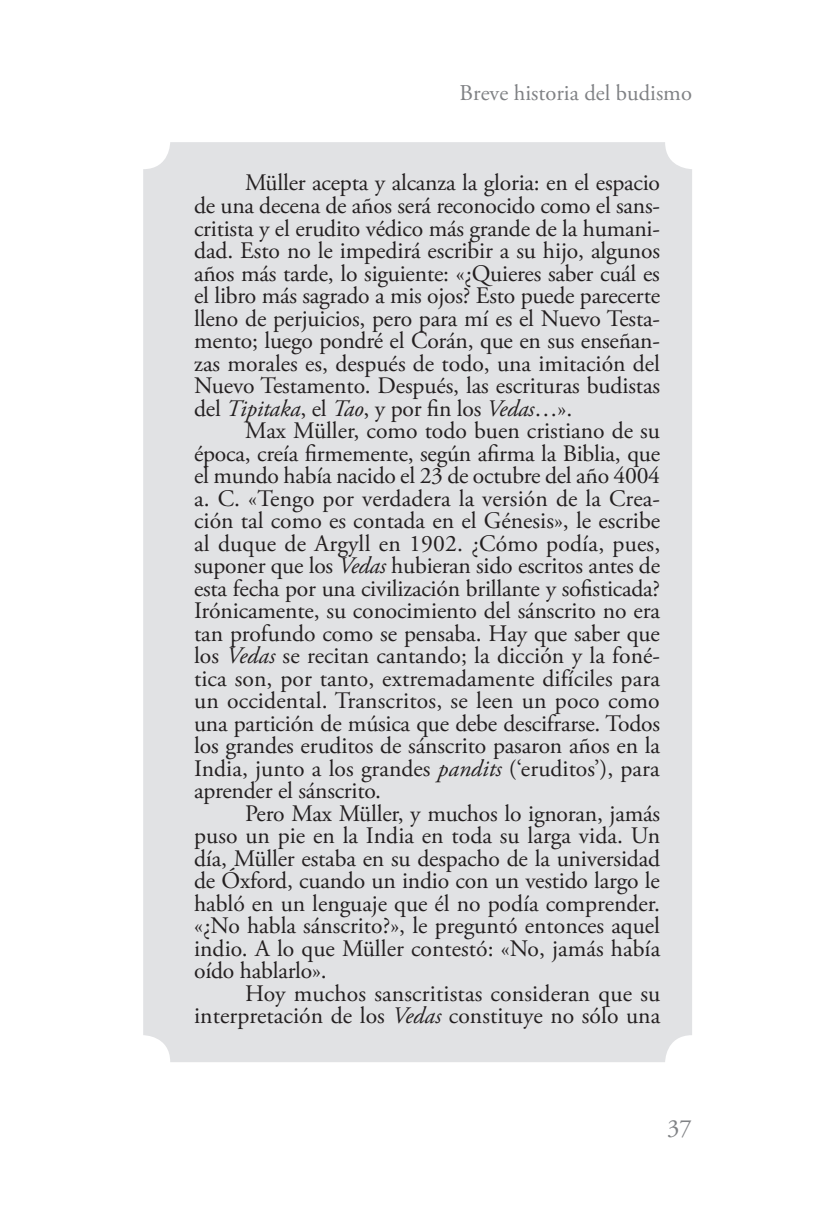
<style>
.page{position:relative;width:835px;height:1218px;background:#fff}
.page>*{position:absolute;margin:0;border:0;box-sizing:border-box;transform-origin:0 0}
.t1{font:24.75px "Adobe Garamond Pro";color:#808285}
.t2{font:23.62px/22.5px "Adobe Garamond Pro";letter-spacing:-.01em;color:#231f20;text-align:justify}
.t3{font:22.5px "Adobe Garamond Pro";color:#808285}
.s1{font-style:italic}
</style>
<div class="page">
<div style="left:143px;top:142px;width:549px;height:919px;background:#e1e2e4;border-radius:27px"></div>
<p class="t3" style="left:459px;top:79px;width:234px">Breve historia del budismo</p>
<p class="t2" style="left:194px;top:172px;width:467px;text-indent:51px">Müller acepta y alcanza la gloria: en el espacio de una decena de años será reconocido como el sans&shy;critista y el erudito védico más grande de la humani&shy;dad. Esto no le impedirá escribir a su hijo, algunos años más tarde, lo siguiente: «¿Quieres saber cuál es el libro más sagrado a mis ojos? Esto puede parecerte lleno de perjuicios, pero para mí es el Nuevo Testa&shy;mento; luego pondré el Corán, que en sus enseñan&shy;zas morales es, después de todo, una imitación del Nuevo Testamento. Después, las escrituras budistas del <span class="s1">Tipitaka</span>, el <span class="s1">Tao</span>, y por fin los <span class="s1">Vedas</span>…».</p>
<p class="t2" style="left:194px;top:420px;width:467px;text-indent:51px">Max Müller, como todo buen cristiano de su época, creía firmemente, según afirma la Biblia, que el mundo había nacido el 23 de octubre del año 4004 a. C. «Tengo por verdadera la versión de la Crea&shy;ción tal como es contada en el Génesis», le escribe al duque de Argyll en 1902. ¿Cómo podía, pues, suponer que los <span class="s1">Vedas</span> hubieran sido escritos antes de esta fecha por una civilización brillante y sofisticada?<br>Irónicamente, su conocimiento del sánscrito no era tan profundo como se pensaba. Hay que saber que los <span class="s1">Vedas</span> se recitan cantando; la dicción y la foné&shy;tica son, por tanto, extremadamente difíciles para un occidental. Transcritos, se leen un poco como una partición de música que debe descifrarse. Todos los grandes eruditos de sánscrito pasaron años en la India, junto a los grandes <span class="s1">pandits</span> (‘eruditos’), para aprender el sánscrito.</p>
<p class="t2" style="left:194px;top:802px;width:467px;text-indent:51px">Pero Max Müller, y muchos lo ignoran, jamás puso un pie en la India en toda su larga vida. Un día, Müller estaba en su despacho de la universidad de Óxford, cuando un indio con un vestido largo le habló en un lenguaje que él no podía comprender. «¿No habla sánscrito?», le preguntó entonces aquel indio. A lo que Müller contestó: «No, jamás había oído hablarlo».</p>
<p class="t2" style="left:194px;top:982px;width:468px;text-align:right">Hoy muchos sanscritistas consideran que su interpretación de los <span class="s1">Vedas</span> constituye no sólo una</p>
<p class="t1" style="left:667px;top:1112px;width:26px">37</p>
</div>
